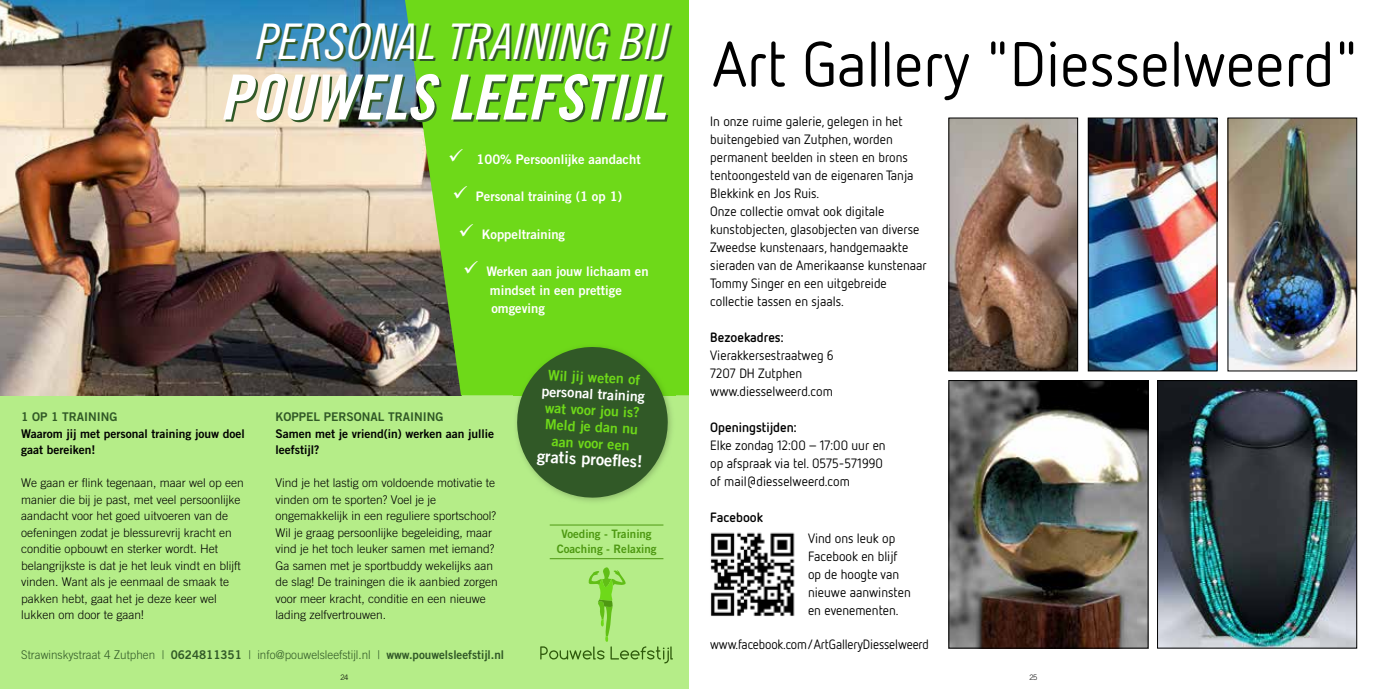
<style>
.page{position:relative;width:1378px;height:689px;background:#fff}
.page>*{position:absolute;margin:0;border:0;box-sizing:border-box;transform-origin:0 0}
.t1{font:63px "Netto OT";color:#000}
.t2{font:62.25px "Trade Gothic LT Std Bd Cn 20 Obl";color:#fff}
.t3{font:49.2px "Trade Gothic LT Std Cn 18 Obl";color:#fff}
.t4{font:16.5px "Trade Gothic LT Std Bd 2";color:#fff}
.t5{font:14.1px/16.5px "Trade Gothic LT Std Bd 2";color:#6ed919;text-align:center}
.t6{font:14.1px "Trade Gothic LT Std Bd 2";color:#fff}
.t7{font:13.5px/18px "Netto OT";color:#000}
.t8{font:700 13.5px "Netto OT";color:#000}
.t9{font:13.2px/18.6px "Trade Gothic LT Std Bd 2";color:#fff}
.t10{font:300 12px/16.5px "Trade Gothic LT Std";color:#000}
.t11{font:12px/16.5px "Trade Gothic LT Std Bd 2";color:#000}
.t12{font:300 12px "Trade Gothic LT Std";color:#315927}
.t13{font:12px "Trade Gothic LT Std Bd 2";color:#315927}
.t14{font:11.7px/14.7px "Trade Gothic LT Std Bd 2";color:#4e9912;text-align:center}
.t15{font:300 7.5px "Trade Gothic LT Std";color:#000}
.s1{font-family:"Trade Gothic LT Std Bd 2";font-weight:400}
</style>
<div class="page">
<div style="left:0;top:395px;width:689px;height:294px;background:#b5ed88"></div>
<img style="left:0;top:0;width:405px;height:395px">
<svg style="left:405px;top:0;width:284px;height:395px;fill:#6ed919"></svg>
<hr style="left:550px;top:525px;width:113px;height:1px;background:#4e9912">
<img style="left:513px;top:343px;width:162px;height:162px">
<svg style="left:515px;top:345px;width:155px;height:155px"></svg>
<svg style="left:540px;top:567px;width:133px;height:96px"></svg>
<hr style="left:550px;top:558px;width:113px;height:1px;background:#4e9912">
<img style="left:950px;top:120px;width:126px;height:249px">
<div style="left:948px;top:118px;width:130px;height:253px;border:1px solid #000"></div>
<img style="left:950px;top:382px;width:196px;height:264px">
<div style="left:948px;top:380px;width:200px;height:268px;border:1px solid #000"></div>
<img style="left:1159px;top:382px;width:196px;height:264px">
<div style="left:1157px;top:380px;width:200px;height:268px;border:1px solid #000"></div>
<img style="left:1090px;top:120px;width:125px;height:249px">
<div style="left:1088px;top:118px;width:129px;height:253px;border:1px solid #000"></div>
<img style="left:1229px;top:120px;width:126px;height:249px">
<div style="left:1227px;top:118px;width:130px;height:253px;border:1px solid #000"></div>
<img style="left:710px;top:532px;width:85px;height:84px">
<h3 class="t3" style="left:253px;top:12px;width:414px">PERSONAL TRAINING BIJ</h3>
<h2 class="t2" style="left:219px;top:59px;width:447px">POUWELS LEEFSTIJL</h2>
<p class="t13" style="left:21px;top:409px;width:98px">1 OP 1 TRAINING</p>
<p class="t11" style="left:21px;top:425px;width:225px">Waarom jij met personal training jouw doel gaat bereiken!</p>
<p class="t10" style="left:21px;top:474px;width:224px">We gaan er flink tegenaan, maar wel op een manier die bij je past, met veel persoonlijke aandacht voor het goed uitvoeren van de oefeningen zodat je blessurevrij kracht en conditie opbouwt en sterker wordt. Het belangrijkste is dat je het leuk vindt en blijft vinden. Want als je eenmaal de smaak te pakken hebt, gaat het je deze keer wel lukken om door te gaan!</p>
<p class="t9" style="left:448px;top:150px;width:194px">✓ 100% Persoonlijke aandacht</p>
<p class="t9" style="left:452px;top:187px;width:171px">✓ Personal training (1 op 1)</p>
<p class="t9" style="left:458px;top:224px;width:108px">✓ Koppeltraining</p>
<p class="t9" style="left:490px;top:262px;width:160px;text-indent:-27px">✓ Werken aan jouw lichaam en mindset in een prettige omgeving</p>
<p class="t13" style="left:276px;top:409px;width:169px">KOPPEL PERSONAL TRAINING</p>
<p class="t11" style="left:276px;top:425px;width:220px">Samen met je vriend(in) werken aan jullie leefstijl?</p>
<p class="t10" style="left:276px;top:474px;width:224px">Vind je het lastig om voldoende motivatie te vinden om te sporten? Voel je je ongemakkelijk in een reguliere sportschool?<br>Wil je graag persoonlijke begeleiding, maar vind je het toch leuker samen met iemand?<br>Ga samen met je sportbuddy wekelijks aan de slag! De trainingen die ik aanbied zorgen voor meer kracht, conditie en een nieuwe lading zelfvertrouwen.</p>
<p class="t5" style="left:548px;top:366px;width:94px;rotate:3deg">Wil jij weten of</p>
<p class="t6" style="left:542px;top:382px;width:105px;rotate:3deg">personal training</p>
<p class="t5" style="left:545px;top:399px;width:96px;rotate:3deg">wat voor jou is?<br>Meld je dan nu aan voor een</p>
<h3 class="t4" style="left:537px;top:446px;width:107px;rotate:3deg">gratis proefl es!</h3>
<p class="t14" style="left:557px;top:526px;width:101px">Voeding - Training<br>Coaching - Relaxing</p>
<p class="t12" style="left:21px;top:648px;width:484px">Strawinskystraat 4 Zutphen | <span class="s1">0624811351</span> | info@pouwelsleefstijl.nl | <span class="s1">www.pouwelsleefstijl.nl</span></p>
<h1 class="t1" style="left:712px;top:25px;width:648px">Art Gallery "Diesselweerd"</h1>
<p class="t7" style="left:710px;top:112px;width:218px">In onze ruime galerie, gelegen in het buitengebied van Zutphen, worden permanent beelden in steen en brons tentoongesteld van de eigenaren Tanja Blekkink en Jos Ruis.<br>Onze collectie omvat ook digitale kunstobjecten, glasobjecten van diverse Zweedse kunstenaars, handgemaakte sieraden van de Amerikaanse kunstenaar Tommy Singer en een uitgebreide collectie tassen en sjaals.</p>
<p class="t8" style="left:710px;top:329px;width:75px">Bezoekadres:</p>
<p class="t7" style="left:710px;top:346px;width:125px">Vierakkersestraatweg 6<br>7207 DH Zutphen www.diesselweerd.com</p>
<p class="t8" style="left:710px;top:419px;width:88px">Openingstijden:</p>
<p class="t7" style="left:710px;top:436px;width:177px">Elke zondag 12:00 – 17:00 uur en op afspraak via tel. 0575-571990 of mail@diesselweerd.com</p>
<p class="t8" style="left:710px;top:509px;width:54px">Facebook</p>
<p class="t7" style="left:808px;top:529px;width:104px">Vind ons leuk op<br>Facebook en blijf op de hoogte van nieuwe aanwinsten en evenementen.</p>
<p class="t7" style="left:710px;top:634px;width:220px">www.facebook.com/ArtGalleryDiesselweerd</p>
<p class="t15" style="left:340px;top:672px;width:9px">24</p>
<p class="t15" style="left:1029px;top:672px;width:9px">25</p>
</div>
